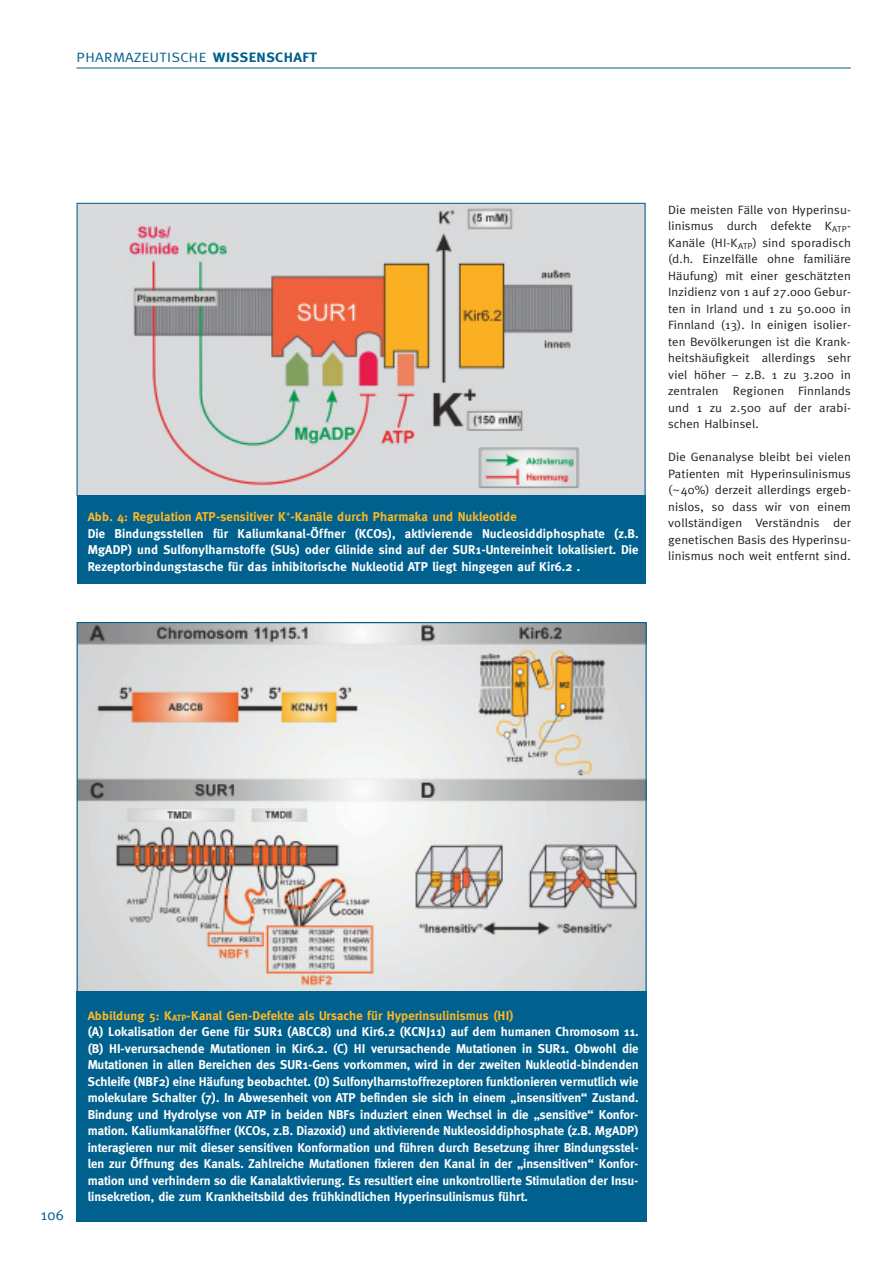
<style>
.page{position:relative;width:893px;height:1263px;background:#fff}
.page>*{position:absolute;margin:0;border:0;box-sizing:border-box;transform-origin:0 0}
.t1{font:15px "Meta";color:#00608e}
.t2{font:13.5px "Meta";letter-spacing:.025em;color:#00608e;scale:1.11 1}
.t3{font:700 12.75px/16.5px "Meta";color:#fff}
.t4{font:12.15px/16.5px "Meta";letter-spacing:.01em;color:#231f20;text-align:justify;scale:1.05 1}
.s1{font-weight:700}
.s2{font-size:12.15px;color:#fdb824}
.s3{color:#fdb824}
</style>
<div class="page">
<hr style="left:77px;top:68px;width:773px;height:1px;background:#00608e">
<img style="left:79px;top:205px;width:564px;height:289px">
<div style="left:77px;top:495px;width:568px;height:89px;background:#00608e"></div>
<img style="left:79px;top:624px;width:565px;height:366px">
<div style="left:77px;top:991px;width:569px;height:231px;background:#00608e"></div>
<p class="t2" style="left:77px;top:52px;width:218px">PHARMAZEUTISCHE <span class="s1">WISSENSCHAFT</span></p>
<p class="t3" style="left:88px;top:510px;width:552px"><span class="s2">Abb. 4:</span> <span class="s3">Regulation ATP-sensitiver K</span><sup>+</sup><span class="s3">-Kanäle durch Pharmaka und Nukleotide<br></span>Die Bindungsstellen für Kaliumkanal-Öffner (KCOs), aktivierende Nucleosiddiphosphate (z.B.<br>MgADP) und Sulfonylharnstoffe (SUs) oder Glinide sind auf der SUR1-Untereinheit lokalisiert. Die Rezeptorbindungstasche für das inhibitorische Nukleotid ATP liegt hingegen auf Kir6.2 .</p>
<p class="t4" style="left:668px;top:202px;width:176px">Die meisten Fälle von Hyperinsu&shy;linismus durch defekte K<sub>ATP</sub>-Kanäle (HI-K<sub>ATP</sub>) sind sporadisch (d.h. Einzelfälle ohne familiäre Häufung) mit einer geschätzten Inzidienz von 1 auf 27.000 Gebur&shy;ten in Irland und 1 zu 50.000 in Finnland (13). In einigen isolier&shy;ten Bevölkerungen ist die Krank&shy;heitshäufigkeit allerdings sehr viel höher – z.B. 1 zu 3.200 in zentralen Regionen Finnlands und 1 zu 2.500 auf der arabi&shy;schen Halbinsel.</p>
<p class="t4" style="left:668px;top:450px;width:176px">Die Genanalyse bleibt bei vielen Patienten mit Hyperinsulinismus (~40%) derzeit allerdings ergeb&shy;nislos, so dass wir von einem vollständigen Verständnis der genetischen Basis des Hyperinsu&shy;linismus noch weit entfernt sind.</p>
<p class="t1" style="left:41px;top:1209px;width:24px">106</p>
<p class="t3" style="left:88px;top:1008px;width:552px"><span class="s2">Abbildung 5:</span> <span class="s3">K</span><sub>ATP</sub><span class="s3">-Kanal Gen-Defekte als Ursache für Hyperinsulinismus (HI)<br></span>(A) Lokalisation der Gene für SUR1 (ABCC8) und Kir6.2 (KCNJ11) auf dem humanen Chromosom 11. (B) HI-verursachende Mutationen in Kir6.2. (C) HI verursachende Mutationen in SUR1. Obwohl die Mutationen in allen Bereichen des SUR1-Gens vorkommen, wird in der zweiten Nukleotid-bindenden Schleife (NBF2) eine Häufung beobachtet. (D) Sulfonylharnstoffrezeptoren funktionieren vermutlich wie molekulare Schalter (7). In Abwesenheit von ATP befinden sie sich in einem „insensitiven“ Zustand.<br>Bindung und Hydrolyse von ATP in beiden NBFs induziert einen Wechsel in die „sensitive“ Konfor&shy;mation. Kaliumkanalöffner (KCOs, z.B. Diazoxid) und aktivierende Nukleosiddiphosphate (z.B. MgADP) interagieren nur mit dieser sensitiven Konformation und führen durch Besetzung ihrer Bindungsstel&shy;len zur Öffnung des Kanals. Zahlreiche Mutationen fixieren den Kanal in der „insensitiven“ Konfor&shy;mation und verhindern so die Kanalaktivierung. Es resultiert eine unkontrollierte Stimulation der Insu&shy;linsekretion, die zum Krankheitsbild des frühkindlichen Hyperinsulinismus führt.</p>
</div>
